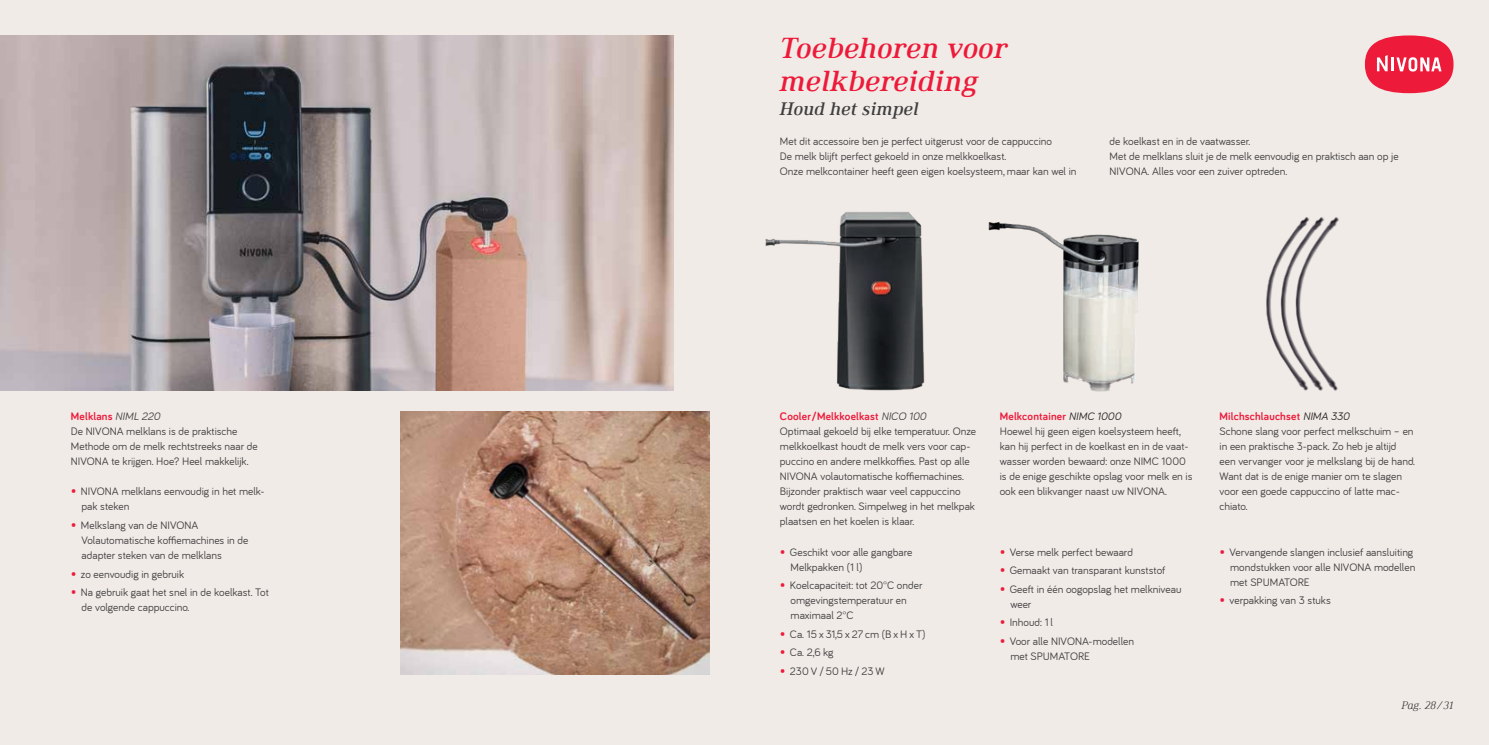
<style>
.page{position:relative;width:1489px;height:745px;background:#fff}
.page>*{position:absolute;margin:0;border:0;box-sizing:border-box;transform-origin:0 0}
.t1{font:italic 500 30px/32.5px "Ethos";color:#ed1a3a}
.t2{font:italic 500 18.75px "Ethos";color:#3e3e3f}
.t3{font:11.25px/15px "Bariol";color:#3e3e3f}
.t4{font:italic 300 11.25px "Ethos";color:#3e3e3f}
.s1{font-weight:700;color:#ed1a3a}
.s2{font-style:italic}
.s3{font-size:13.75px;color:#ed1a3a}
.s4{font-style:italic;color:#231f20}
</style>
<div class="page">
<div style="left:0;top:0;width:1488px;height:744px;background:#f1ebe7"></div>
<img style="left:400px;top:411px;width:309px;height:262px">
<img style="left:0;top:35px;width:673px;height:355px">
<div style="left:1364px;top:35px;width:89px;height:58px;background:#ed1a3a;border-radius:50%"></div>
<svg style="left:1376px;top:55px;width:65px;height:16px"></svg>
<img style="left:765px;top:211px;width:160px;height:180px">
<img style="left:988px;top:222px;width:151px;height:170px">
<img style="left:1266px;top:217px;width:73px;height:174px">
<p class="t3" style="left:71px;top:409px;width:188px"><span class="s1">Melklans</span> <span class="s2">NIML 220<br></span>De NIVONA melklans is de praktische Methode om de melk rechtstreeks naar de NIVONA te krijgen. Hoe? Heel makkelijk.</p>
<p class="t3" style="left:81px;top:484px;width:184px;text-indent:-11px"><span class="s3">•</span> NIVONA melklans eenvoudig in het melk&shy;pak steken</p>
<p class="t3" style="left:81px;top:517px;width:168px;text-indent:-11px"><span class="s3">•</span> Melkslang van de NIVONA<br>Volautomatische koffiemachines in de adapter steken van de melklans</p>
<p class="t3" style="left:71px;top:566px;width:115px"><span class="s3">•</span> zo eenvoudig in gebruik</p>
<p class="t3" style="left:81px;top:584px;width:189px;text-indent:-11px"><span class="s3">•</span> Na gebruik gaat het snel in de koelkast. Tot de volgende cappuccino.</p>
<h1 class="t1" style="left:780px;top:32px;width:229px">Toebehoren voor melkbereiding</h1>
<h2 class="t2" style="left:780px;top:98px;width:140px">Houd het simpel</h2>
<p class="t3" style="left:780px;top:134px;width:298px">Met dit accessoire ben je perfect uitgerust voor de cappuccino<br>De melk blijft perfect gekoeld in onze melkkoelkast.<br>Onze melkcontainer heeft geen eigen koelsysteem, maar kan wel in</p>
<p class="t3" style="left:1109px;top:134px;width:290px">de koelkast en in de vaatwasser.<br>Met de melklans sluit je de melk eenvoudig en praktisch aan op je<br>NIVONA. Alles voor een zuiver optreden.</p>
<p class="t3" style="left:780px;top:409px;width:198px"><span class="s1">Cooler / Melkkoelkast</span> <span class="s2">NICO 100<br></span>Optimaal gekoeld bij elke temperatuur. Onze melkkoelkast houdt de melk vers voor cap&shy;puccino en andere melkkoffies. Past op alle NIVONA volautomatische koffiemachines.<br>Bijzonder praktisch waar veel cappuccino wordt gedronken. Simpelweg in het melkpak plaatsen en het koelen is klaar.</p>
<p class="t3" style="left:790px;top:544px;width:123px;text-indent:-11px"><span class="s3">•</span> Geschikt voor alle gangbare<br>Melkpakken (1 l)</p>
<p class="t3" style="left:790px;top:577px;width:133px;text-indent:-11px"><span class="s3">•</span> Koelcapaciteit: tot 20°C onder omgevingstemperatuur en maximaal 2°C</p>
<p class="t3" style="left:780px;top:626px;width:147px"><span class="s3">•</span> Ca. 15 x 31,5 x 27 cm (B x H x T)</p>
<p class="t3" style="left:780px;top:644px;width:55px"><span class="s3">•</span> Ca. 2,6 kg</p>
<p class="t3" style="left:780px;top:663px;width:106px"><span class="s3">•</span> 230 V / 50 Hz / 23 W</p>
<p class="t3" style="left:999px;top:409px;width:194px"><span class="s1">Melkcontainer</span> <span class="s4">NIMC 1000<br></span>Hoewel hij geen eigen koelsysteem heeft, kan hij perfect in de koelkast en in de vaat&shy;wasser worden bewaard: onze NIMC 1000 is de enige geschikte opslag voor melk en is ook een blikvanger naast uw NIVONA.</p>
<p class="t3" style="left:999px;top:544px;width:135px"><span class="s3">•</span> Verse melk perfect bewaard</p>
<p class="t3" style="left:999px;top:562px;width:167px"><span class="s3">•</span> Gemaakt van transparant kunststof</p>
<p class="t3" style="left:1010px;top:581px;width:172px;text-indent:-11px"><span class="s3">•</span> Geeft in één oogopslag het melkniveau weer</p>
<p class="t3" style="left:999px;top:614px;width:55px"><span class="s3">•</span> Inhoud: 1 l</p>
<p class="t3" style="left:1010px;top:633px;width:125px;text-indent:-11px"><span class="s3">•</span> Voor alle NIVONA-modellen met SPUMATORE</p>
<p class="t3" style="left:1219px;top:409px;width:197px"><span class="s1">Milchschlauchset</span> <span class="s4">NIMA 330<br></span>Schone slang voor perfect melkschuim – en in een praktische 3-pack. Zo heb je altijd een vervanger voor je melkslang bij de hand.<br>Want dat is de enige manier om te slagen voor een goede cappuccino of latte mac&shy;chiato.</p>
<p class="t3" style="left:1230px;top:544px;width:187px;text-indent:-11px"><span class="s3">•</span> Vervangende slangen inclusief aansluiting mondstukken voor alle NIVONA modellen met SPUMATORE</p>
<p class="t3" style="left:1219px;top:592px;width:113px"><span class="s3">•</span> verpakking van 3 stuks</p>
<p class="t4" style="left:1401px;top:698px;width:53px">Pag. 28/31</p>
</div>
